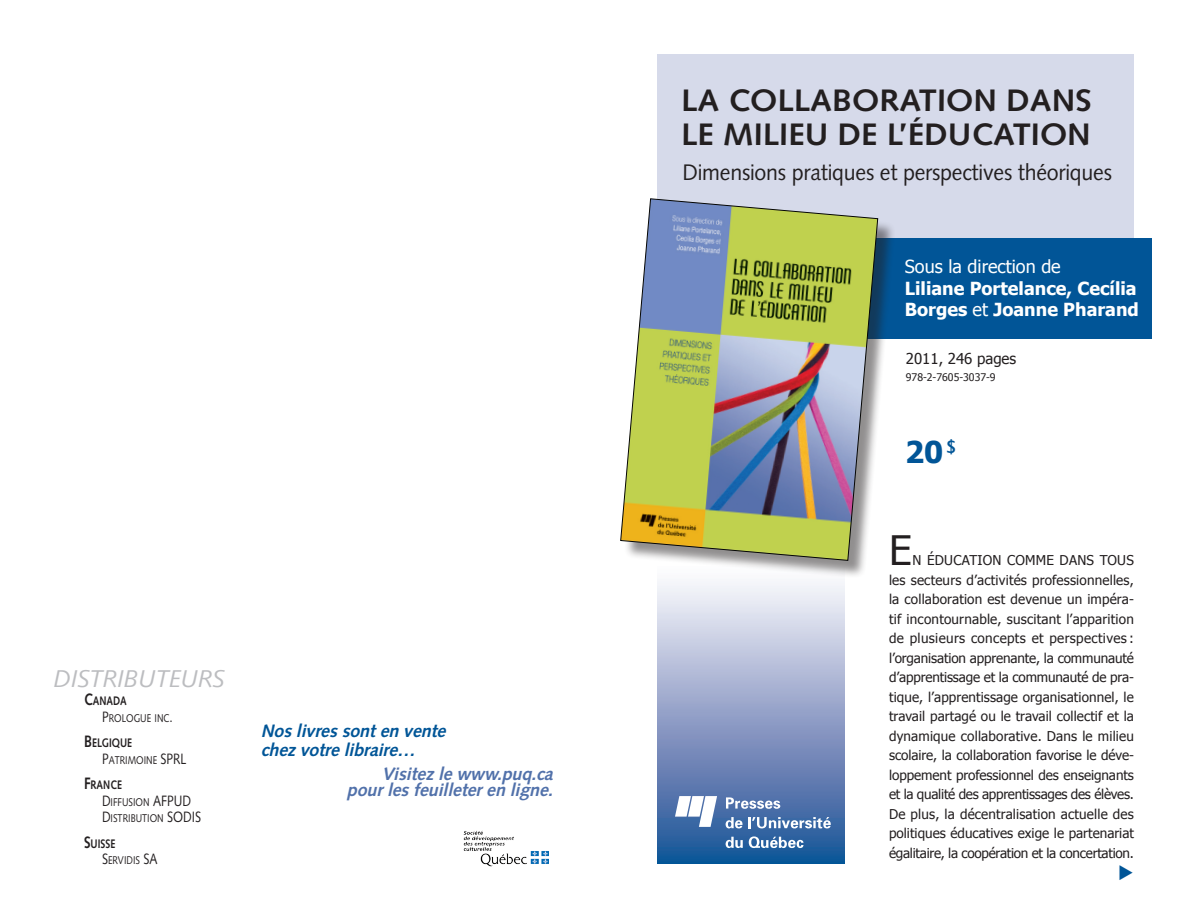
<style>
.page{position:relative;width:1188px;height:918px;background:#fff}
.page>*{position:absolute;margin:0;border:0;box-sizing:border-box;transform-origin:0 0}
._08-Texte_début__ret{font:40.5px "Tahoma";color:#231f20}
._01-Titre{font:700 31.05px/34.5px "Syntax LT";color:#231f20;scale:1.06 1}
._07-Prix_du_livres{font:700 30px "Tahoma";color:#015597}
._10-Titre__Auteurs{font:italic 24.3px "Syntax LT";letter-spacing:-.01em;color:#bcbdc0}
._02-Sous-titre{font:22.5px "Syntax LT";letter-spacing:-.01em;color:#231f20;scale:.95 1}
._03-Auteurs{font:700 18px/21.6px "Tahoma";color:#fff}
._10-Titre__Auteurs-2{font:italic 700 18px/16.5px "Syntax LT";color:#5171aa;text-align:right}
._10-Titre__Auteurs-3{font:italic 700 18px/19.5px "Syntax LT";color:#015597}
._04-Année-Pages{font:15px "Tahoma";color:#231f20}
._08-Texte_début__ret-2{font:13.5px/19.5px "Tahoma";letter-spacing:-.02em;color:#231f20;text-align:justify}
._18-Par_la_poste{font:700 12.3px "Syntax LT";color:#231f20;scale:.8 1}
._19-Adresse_Par_la_p{font:11.25px/16.5px "Syntax LT";color:#231f20;scale:.8 1}
._06-ISBN{font:10.5px "Tahoma";color:#231f20}
.s1{font-size:16.5px}
.s2{font-size:15px}
.s3{font-weight:400}
</style>
<div class="page">
<svg style="left:657px;top:582px;width:187px;height:282px;background:#90a3c9"></svg>
<div style="left:657px;top:54px;width:477px;height:256px;background:#d6daea"></div>
<svg style="left:675px;top:796px;width:42px;height:31px"></svg>
<svg style="left:726px;top:837px;width:17px;height:11px"></svg>
<svg style="left:749px;top:836px;width:54px;height:12px"></svg>
<svg style="left:726px;top:817px;width:105px;height:11px"></svg>
<svg style="left:726px;top:797px;width:54px;height:12px"></svg>
<img style="left:463px;top:831px;width:86px;height:35px">
<div style="left:831px;top:238px;width:321px;height:101px;background:#015597"></div>
<div style="left:623px;top:201px;width:273px;height:378px;background:#231f20;opacity:.5"></div>
<svg style="left:620px;top:198px;width:258px;height:363px;background:#a6af86"></svg>
<p class="_10-Titre__Auteurs" style="left:54px;top:664px;width:172px">DISTRIBUTEURS</p>
<p class="_18-Par_la_poste" style="left:84px;top:694px;width:55px"><span class="s1">C</span>ANADA</p>
<p class="_19-Adresse_Par_la_p" style="left:102px;top:710px;width:90px"><span class="s2">P</span>ROLOGUE INC<span class="s2">.</span></p>
<p class="_18-Par_la_poste" style="left:84px;top:736px;width:62px"><span class="s1">B</span>ELGIQUE</p>
<p class="_19-Adresse_Par_la_p" style="left:102px;top:752px;width:98px"><span class="s2">P</span>ATRIMOINE <span class="s2">SPRL</span></p>
<p class="_18-Par_la_poste" style="left:84px;top:778px;width:49px"><span class="s1">F</span>RANCE</p>
<p class="_19-Adresse_Par_la_p" style="left:102px;top:794px;width:125px"><span class="s2">D</span>IFFUSION <span class="s2">AFPU D<br>D</span>ISTRIBUTION <span class="s2">SODIS</span></p>
<p class="_18-Par_la_poste" style="left:84px;top:837px;width:41px"><span class="s1">S</span>UISSE</p>
<p class="_19-Adresse_Par_la_p" style="left:102px;top:852px;width:70px"><span class="s2">S</span>ERVIDIS <span class="s2">SA</span></p>
<p class="_10-Titre__Auteurs-3" style="left:261px;top:721px;width:191px">Noslivressonten vente chezvotre libraire…</p>
<p class="_10-Titre__Auteurs-2" style="left:347px;top:765px;width:212px">Visitezle www.puq.ca pourlesfeuilleteren ligne.</p>
<p class="_01-Titre" style="left:681px;top:83px;width:389px">LA COLLABORATION DANS<br>LE MILIEU DE L’ÉDUCATION</p>
<p class="_02-Sous-titre" style="left:682px;top:159px;width:454px">Dimensions pratiques et perspectives théoriques</p>
<p class="_03-Auteurs" style="left:905px;top:255px;width:236px"><span class="s3">Sous la direction de<br></span>Liliane Portelance, Cecília<br>Borges <span class="s3">et</span> Joanne Pharand</p>
<p class="_04-Année-Pages" style="left:906px;top:349px;width:112px">2011, 246 pages</p>
<p class="_06-ISBN" style="left:906px;top:371px;width:91px">978-2-7605-3037-9</p>
<p class="_07-Prix_du_livres" style="left:905px;top:431px;width:53px">20<sup>$</sup></p>
<p class="_08-Texte_début__ret" style="left:889px;top:525px;width:24px">E</p>
<p class="_08-Texte_début__ret-2" style="left:889px;top:550px;width:246px;text-indent:23px">N ÉDUCATION COMME DANS TOUS les secteurs d’activités professionnelles, la collaboration est devenue un impéra&shy;tif incontournable, suscitant l’apparition de plusieurs concepts et perspectives : l’organisation apprenante, la communauté d’apprentissage et la communauté de pra&shy;tique, l’apprentissage organisationnel, le travail partagé ou le travail collectif et la dynamique collaborative. Dans le milieu scolaire, la collaboration favorise le déve&shy;loppement professionnel des enseignants et la qualité des apprentissages des élèves.<br>De plus, la décentralisation actuelle des politiques éducatives exige le partenariat égalitaire, la coopération et la concertation.</p>
</div>
